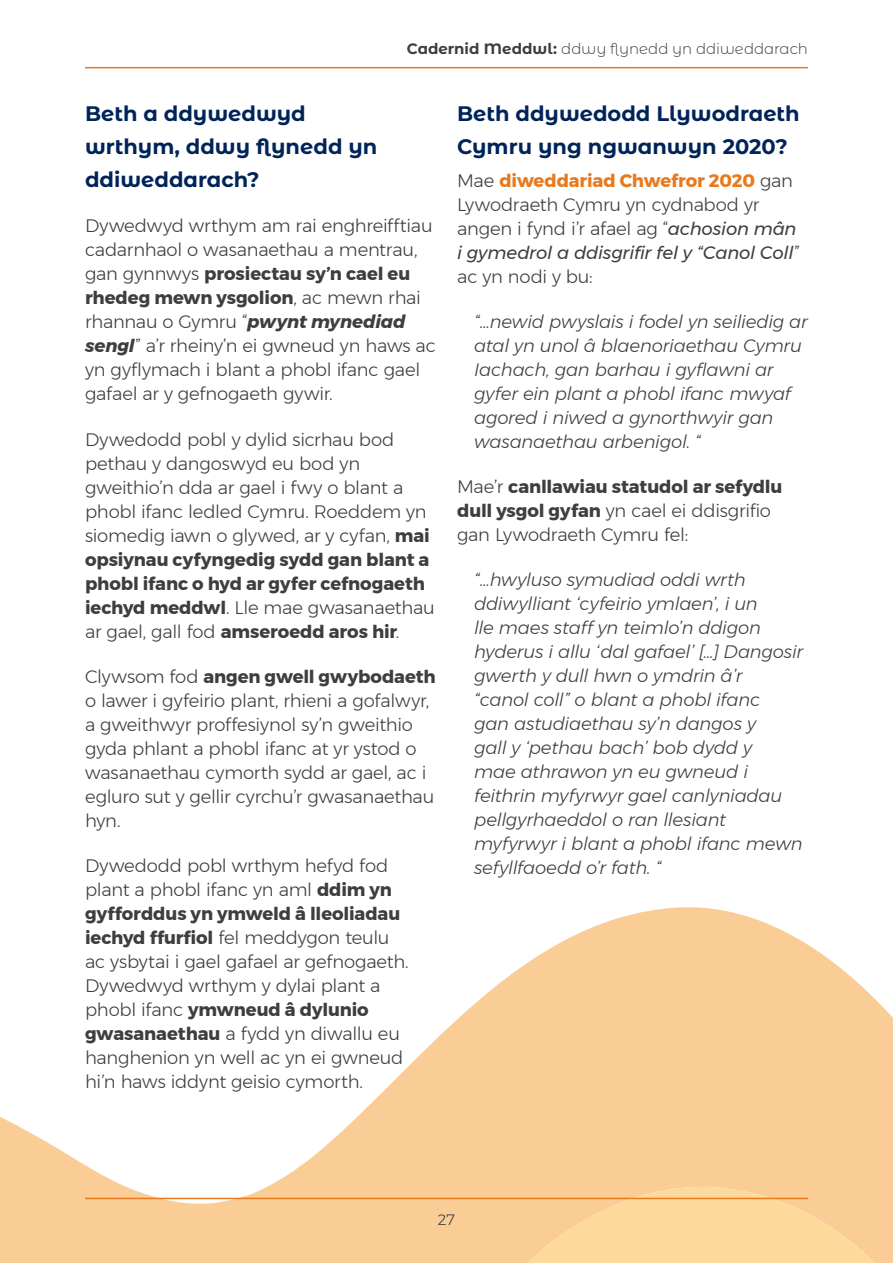
<style>
.page{position:relative;width:893px;height:1263px;background:#fff}
.page>*{position:absolute;margin:0;border:0;box-sizing:border-box;transform-origin:0 0}
.Body-copy{font:700 21px/33px "Montserrat Alternates";color:#002459}
.Heading_2{font:700 21px/33px "Montserrat Alternates";color:#002459}
.Body-copy-2{font:300 18px/24px "Montserrat";letter-spacing:-.015em;color:#3e3e3f}
.t1{font:italic 300 18px/24px "Montserrat";letter-spacing:-.015em;color:#3e3e3f}
.t2{font:300 15px "Montserrat Alternates";letter-spacing:-.005em;color:#3e3e3f}
.t3{font:300 15px "Montserrat";color:#3e3e3f}
.s1{font-weight:700}
.s2{font-weight:700;font-style:italic}
.s3{font-weight:700;color:#e87a1d}
.s4{font-weight:400;font-style:italic}
</style>
<div class="page">
<svg style="left:0;top:907px;width:893px;height:280px"></svg>
<svg style="left:0;top:1187px;width:893px;height:76px;background:#fbd199"></svg>
<hr style="left:85px;top:1198px;width:723px;height:1px;background:#e87a1d">
<hr style="left:85px;top:67px;width:723px;height:1px;background:#e87a1d">
<p class="t2" style="left:407px;top:39px;width:403px"><span class="s1">Cadernid Meddwl:</span> ddwy flynedd yn ddiweddarach</p>
<p class="Body-copy" style="left:85px;top:96px;width:294px">Beth a ddywedwyd wrthym, ddwy flynedd yn ddiweddarach?</p>
<p class="Body-copy-2" style="left:85px;top:214px;width:352px">Dywedwyd wrthym am rai enghreifftiau cadarnhaol o wasanaethau a mentrau, gan gynnwys <span class="s1">prosiectau sy’n cael eu rhedeg mewn ysgolion</span>, ac mewn rhai rhannau o Gymru “<span class="s2">pwynt mynediad sengl</span>” a’r rheiny’n ei gwneud yn haws ac yn gyflymach i blant a phobl ifanc gael gafael ar y gefnogaeth gywir.</p>
<p class="Body-copy-2" style="left:85px;top:427px;width:351px">Dywedodd pobl y dylid sicrhau bod pethau y dangoswyd eu bod yn gweithio’n dda ar gael i fwy o blant a phobl ifanc ledled Cymru. Roeddem yn siomedig iawn o glywed, ar y cyfan, <span class="s1">mai opsiynau cyfyngedig sydd gan blant a phobl ifanc o hyd ar gyfer cefnogaeth iechyd meddwl</span>. Lle mae gwasanaethau ar gael, gall fod <span class="s1">amseroedd aros hir</span>.</p>
<p class="Body-copy-2" style="left:85px;top:664px;width:352px">Clywsom fod <span class="s1">angen gwell gwybodaeth </span>o lawer i gyfeirio plant, rhieni a gofalwyr, a gweithwyr proffesiynol sy’n gweithio gyda phlant a phobl ifanc at yr ystod o wasanaethau cymorth sydd ar gael, ac i egluro sut y gellir cyrchu’r gwasanaethau hyn.</p>
<p class="Body-copy-2" style="left:85px;top:853px;width:325px">Dywedodd pobl wrthym hefyd fod plant a phobl ifanc yn aml <span class="s1">ddim yn gyfforddus yn ymweld â lleoliadau iechyd ffurfiol</span> fel meddygon teulu ac ysbytai i gael gafael ar gefnogaeth.<br>Dywedwyd wrthym y dylai plant a phobl ifanc <span class="s1">ymwneud â dylunio gwasanaethau</span> a fydd yn diwallu eu hanghenion yn well ac yn ei gwneud hi’n haws iddynt geisio cymorth.</p>
<p class="Heading_2" style="left:457px;top:96px;width:344px">Beth ddywedodd Llywodraeth<br>Cymru yng ngwanwyn 2020?</p>
<p class="Body-copy-2" style="left:457px;top:168px;width:344px">Mae <span class="s3">diweddariad Chwefror 2020</span> gan<br>Lywodraeth Cymru yn cydnabod yr angen i fynd i’r afael ag “<span class="s4">achosion mân i gymedrol a ddisgrifir fel y “Canol Coll</span>” ac yn nodi y bu:</p>
<p class="t1" style="left:474px;top:309px;width:335px">“…newid pwyslais i fodel yn seiliedig ar atal yn unol â blaenoriaethau Cymru Iachach, gan barhau i gyflawni ar gyfer ein plant a phobl ifanc mwyaf agored i niwed a gynorthwyir gan wasanaethau arbenigol. “</p>
<p class="Body-copy-2" style="left:457px;top:474px;width:327px">Mae’r <span class="s1">canllawiau statudol ar sefydlu dull ysgol gyfan</span> yn cael ei ddisgrifio gan Lywodraeth Cymru fel:</p>
<p class="t1" style="left:474px;top:568px;width:330px">“…hwyluso symudiad oddi wrth ddiwylliant ‘cyfeirio ymlaen’, i un<br>lle maes staff yn teimlo’n ddigon hyderus i allu ‘dal gafael’ […] Dangosir gwerth y dull hwn o ymdrin â’r<br>“canol coll” o blant a phobl ifanc<br>gan astudiaethau sy’n dangos y<br>gall y ‘pethau bach’ bob dydd y<br>mae athrawon yn eu gwneud i feithrin myfyrwyr gael canlyniadau pellgyrhaeddol o ran llesiant myfyrwyr i blant a phobl ifanc mewn sefyllfaoedd o’r fath. “</p>
<p class="t3" style="left:438px;top:1208px;width:19px">27</p>
</div>
